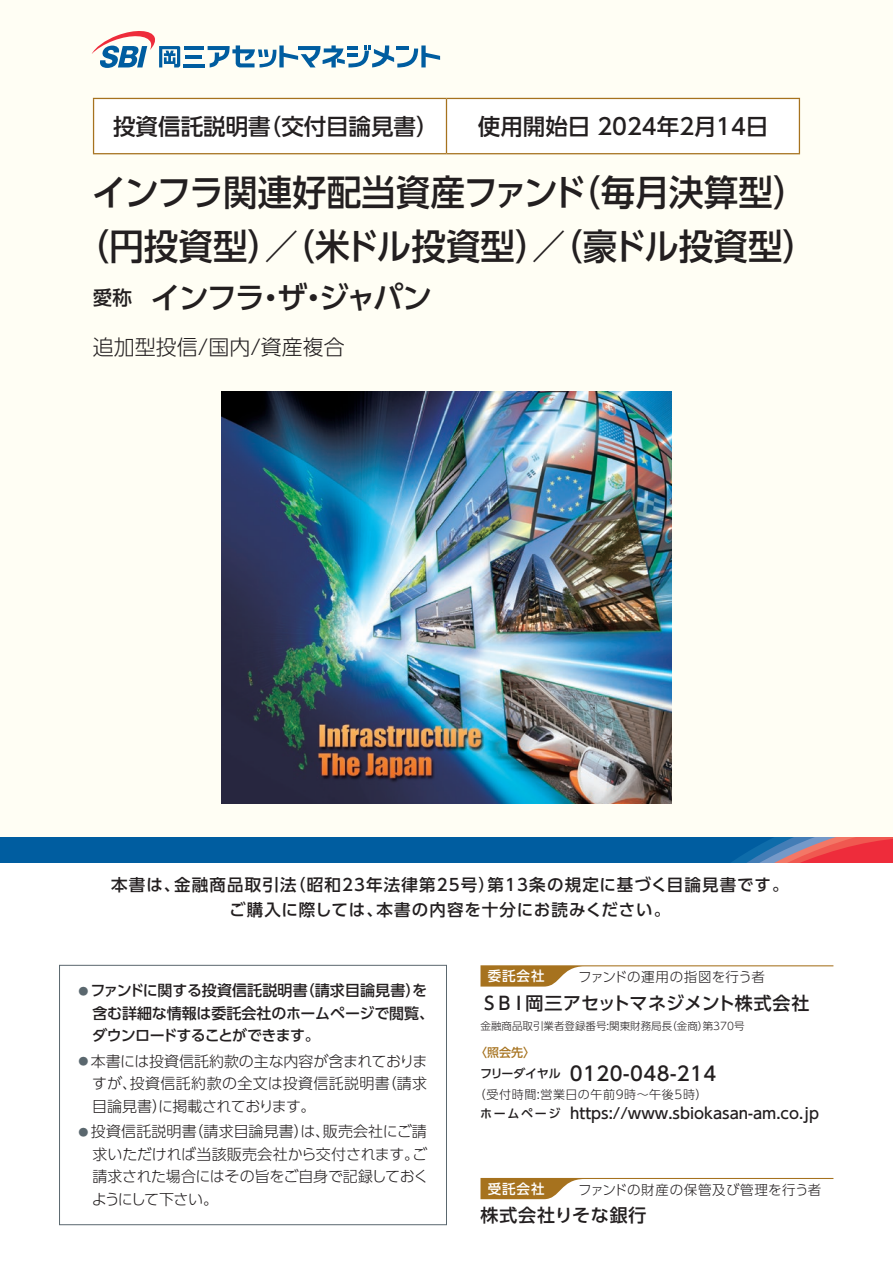
<style>
.page{position:relative;width:893px;height:1263px;background:#fff}
.page>*{position:absolute;margin:0;border:0;box-sizing:border-box;transform-origin:0 0}
.B-ファンド名{font:500 36px/54px "UD Shin Go Pro";color:#231f20;text-align:center;scale:.96 1}
.B-愛称_v2{font:500 30px "UD Shin Go Pro";letter-spacing:-.065em;color:#231f20}
.textbase{font:500 22.5px "UD Shin Go Pro";color:#231f20}
.textbase-2{font:300 21px "UD Shin Go Pro";color:#231f20}
.textbase-3{font:500 19.5px "UD Shin Go Pro";letter-spacing:.025em;color:#231f20}
.textbase-4{font:500 18px "UD Shin Go Pro";letter-spacing:-.005em;color:#231f20}
.textbase-5{font:500 18px "UD Shin Go Pro";letter-spacing:.045em;color:#231f20}
.textbase-6{font:500 16.5px "UD Shin Go Pro";letter-spacing:.07em;color:#231f20}
.textbase-7{font:500 16.5px "UD Shin Go Pro";letter-spacing:.05em;color:#231f20}
.textbase-8{font:300 15px/22.5px "UD Shin Go Pro";letter-spacing:-.01em;color:#231f20;text-align:justify}
.textbase-9{font:500 15px/22.5px "UD Shin Go Pro";color:#231f20}
.textbase-10{font:300 13.5px "UD Shin Go Pro";letter-spacing:.02em;color:#231f20}
.textbase-11{font:500 13.5px "UD Shin Go Pro";letter-spacing:.07em;color:#fff}
.textbase-12{font:300 12px "UD Shin Go Pro";letter-spacing:.05em;color:#231f20}
.textbase-13{font:500 12px "UD Shin Go Pro";color:#a6721e}
.textbase-14{font:300 10.5px "UD Shin Go Pro";color:#231f20}
.s1{font-size:19.5px}
.s2{font-size:10.05px;color:#5a676e}
.s3{font-size:12px}
</style>
<div class="page">
<div style="left:0;top:0;width:893px;height:846px;background:#fffef4"></div>
<hr style="left:183px;top:64px;width:21px;height:3px;background:#005da0">
<svg style="left:208px;top:45px;width:232px;height:23px"></svg>
<hr style="left:184px;top:46px;width:19px;height:4px;background:#005da0">
<hr style="left:186px;top:55px;width:16px;height:4px;background:#005da0">
<svg style="left:92px;top:31px;width:88px;height:37px"></svg>
<div style="left:0;top:837px;width:855px;height:26px;background:#005da0"></div>
<svg style="left:731px;top:837px;width:162px;height:26px"></svg>
<div style="left:59px;top:965px;width:388px;height:260px;border:1px solid #5a676e"></div>
<svg style="left:480px;top:965px;width:353px;height:21px"></svg>
<svg style="left:480px;top:1178px;width:353px;height:21px"></svg>
<div style="left:94px;top:99px;width:705px;height:54px;background:#fff"></div>
<hr style="left:93px;top:98px;width:353px;height:1px;background:#a6721e">
<hr style="left:93px;top:99px;width:1px;height:54px;background:#a6721e">
<hr style="left:446px;top:98px;width:354px;height:1px;background:#a6721e">
<hr style="left:446px;top:99px;width:1px;height:54px;background:#a6721e">
<hr style="left:799px;top:99px;width:1px;height:54px;background:#a6721e">
<hr style="left:93px;top:153px;width:353px;height:1px;background:#a6721e">
<hr style="left:446px;top:153px;width:354px;height:1px;background:#a6721e">
<img style="left:221px;top:391px;width:451px;height:413px">
<p class="textbase" style="left:113px;top:108px;width:327px">投資信託説明書（交付目論見書）</p>
<p class="textbase" style="left:478px;top:108px;width:292px">使用開始日 2024年2月14日</p>
<p class="B-ファンド名" style="left:75px;top:165px;width:775px">インフラ関連好配当資産ファンド（毎月決算型）（円投資型）／（米ドル投資型）／（豪ドル投資型）</p>
<p class="B-愛称_v2" style="left:93px;top:273px;width:341px"><span class="s1">愛称　</span>インフラ・ザ・ジャパン</p>
<p class="textbase-2" style="left:93px;top:330px;width:253px">追加型投信/国内/資産複合</p>
<p class="textbase-6" style="left:111px;top:871px;width:679px">本書は、金融商品取引法（昭和23年法律第25号）第13条の規定に基づく目論見書です。</p>
<p class="textbase-7" style="left:229px;top:896px;width:443px">ご購入に際しては、本書の内容を十分にお読みください。</p>
<p class="textbase-9" style="left:92px;top:979px;width:343px;text-indent:-14px"><span class="s2">●</span> ファンドに関する投資信託説明書（請求目論見書）を含む詳細な情報は委託会社のホームページで閲覧、ダウンロードすることができます。</p>
<p class="textbase-8" style="left:92px;top:1049px;width:337px;text-indent:-14px"><span class="s2">●</span> 本書には投資信託約款の主な内容が含まれておりますが、投資信託約款の全文は投資信託説明書（請求目論見書）に掲載されております。</p>
<p class="textbase-8" style="left:92px;top:1120px;width:338px;text-indent:-13px"><span class="s2">●</span> 投資信託説明書（請求目論見書）は、販売会社にご請求いただければ当該販売会社から交付されます。ご請求された場合にはその旨をご自身で記録しておくようにして下さい。</p>
<p class="textbase-11" style="left:488px;top:965px;width:58px">委託会社</p>
<p class="textbase-10" style="left:578px;top:966px;width:188px">ファンドの運用の指図を行う者</p>
<p class="textbase-4" style="left:480px;top:988px;width:330px">ＳＢＩ岡三アセットマネジメント株式会社</p>
<p class="textbase-14" style="left:480px;top:1017px;width:265px">金融商品取引業者登録番号:関東財務局長（金商）第370号</p>
<p class="textbase-13" style="left:475px;top:1042px;width:61px">〈照会先〉</p>
<p class="textbase-3" style="left:480px;top:1058px;width:238px"><span class="s3">フリーダイヤル</span> 0120-048-214</p>
<p class="textbase-12" style="left:474px;top:1084px;width:235px">（受付時間:営業日の午前9時～午後5時）</p>
<p class="textbase-9" style="left:480px;top:1102px;width:340px"><span class="s3">ホームページ</span> https://www.sbiokasan-am.co.jp</p>
<p class="textbase-11" style="left:488px;top:1177px;width:58px">受託会社</p>
<p class="textbase-10" style="left:578px;top:1179px;width:245px">ファンドの財産の保管及び管理を行う者</p>
<p class="textbase-5" style="left:480px;top:1201px;width:168px">株式会社りそな銀行</p>
</div>
